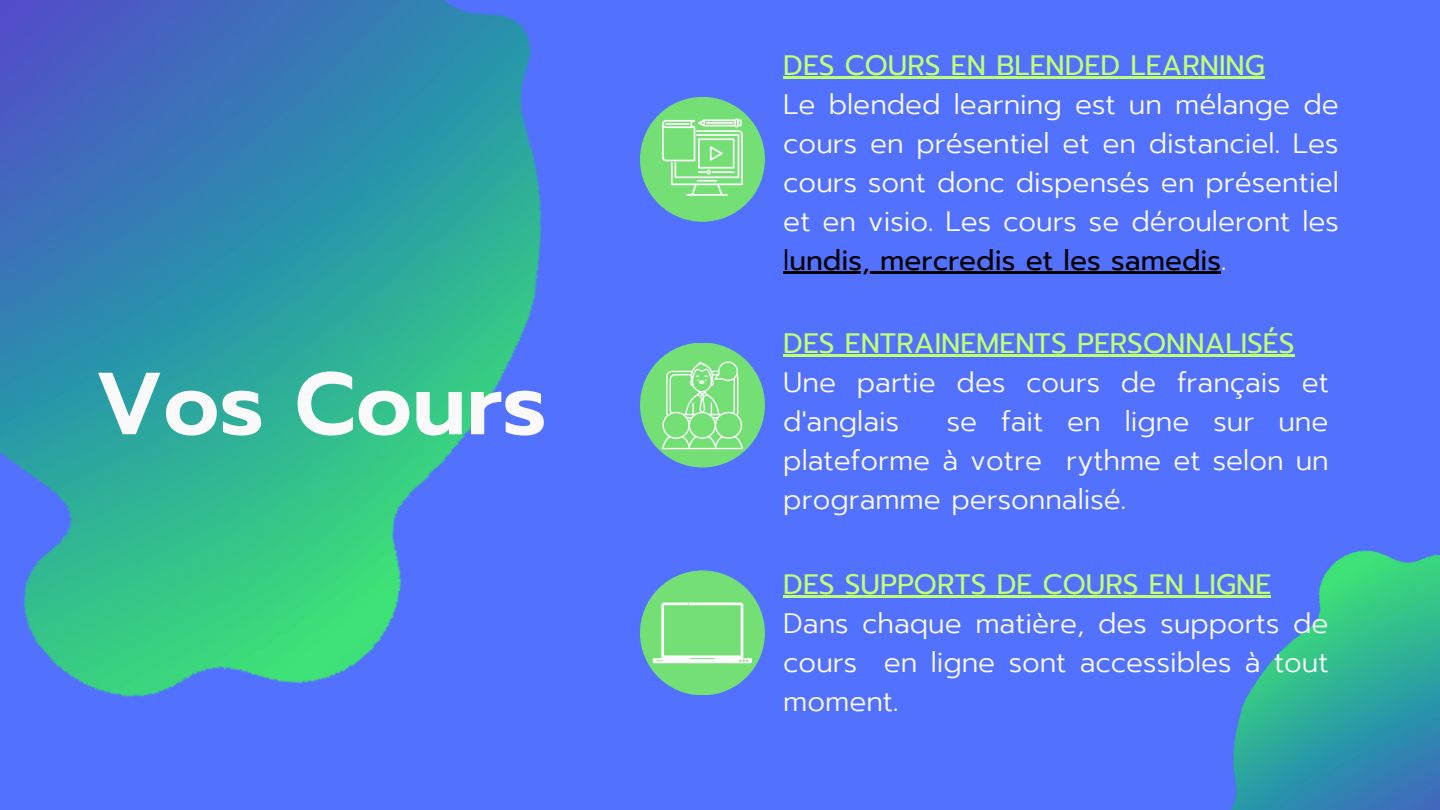
<style>
.page{position:relative;width:1440px;height:810px;background:#5271ff}
.page>*{position:absolute;margin:0;border:0;box-sizing:border-box;transform-origin:0 0}
.t1{font:600 88px "Prompt";color:#fafafa}
.t2{font:300 28px/39px "Prompt";color:#fafafa;text-align:justify}
.t3{font:28px "Prompt";color:#c1ff72}
.s1{color:#000}
.s2{font-weight:400;color:#000}
</style>
<div class="page">
<img style="left:0;top:0;width:944px;height:698px">
<img style="left:1056px;top:550px;width:384px;height:260px">
<div style="left:640px;top:97px;width:125px;height:125px;background:#73df74;border-radius:50%"></div>
<svg style="left:662px;top:118px;width:81px;height:78px"></svg>
<hr style="left:706px;top:122px;width:28px;height:2px;background:#fff">
<div style="left:640px;top:570px;width:125px;height:125px;background:#73df74;border-radius:50%"></div>
<div style="left:640px;top:343px;width:125px;height:124px;background:#73df74;border-radius:50%"></div>
<svg style="left:652px;top:603px;width:100px;height:60px"></svg>
<svg style="left:662px;top:361px;width:81px;height:88px"></svg>
<hr style="left:783px;top:596px;width:488px;height:2px;background:#c1ff72">
<hr style="left:783px;top:354px;width:512px;height:3px;background:#c1ff72">
<hr style="left:783px;top:76px;width:482px;height:3px;background:#c1ff72">
<svg style="left:783px;top:271px;width:6px;height:3px"></svg>
<hr style="left:789px;top:271px;width:432px;height:3px;background:#000">
<h1 class="t1" style="left:95px;top:338px;width:453px">Vos Cours</h1>
<p class="t3" style="left:783px;top:44px;width:483px">DES COURS EN BLENDED LEARNING</p>
<p class="t2" style="left:783px;top:85px;width:557px">Le blended learning est un mélange de cours en présentiel et en distanciel. Les cours sont donc dispensés en présentiel et en visio. Les cours se dérouleront les <span class="s1">l</span><span class="s2">undis, mercredis et les samedis</span>.</p>
<p class="t3" style="left:783px;top:322px;width:513px">DES ENTRAINEMENTS PERSONNALISÉS</p>
<p class="t2" style="left:783px;top:363px;width:547px">Une partie des cours de français et d'anglais</p>
<p class="t2" style="left:783px;top:402px;width:547px;text-indent:163px">se fait en ligne sur une plateforme à votre rythme et selon un programme personnalisé.</p>
<p class="t3" style="left:783px;top:564px;width:489px">DES SUPPORTS DE COURS EN LIGNE</p>
<p class="t2" style="left:783px;top:604px;width:547px">Dans chaque matière, des supports de cours en ligne sont accessibles à tout moment.</p>
</div>
